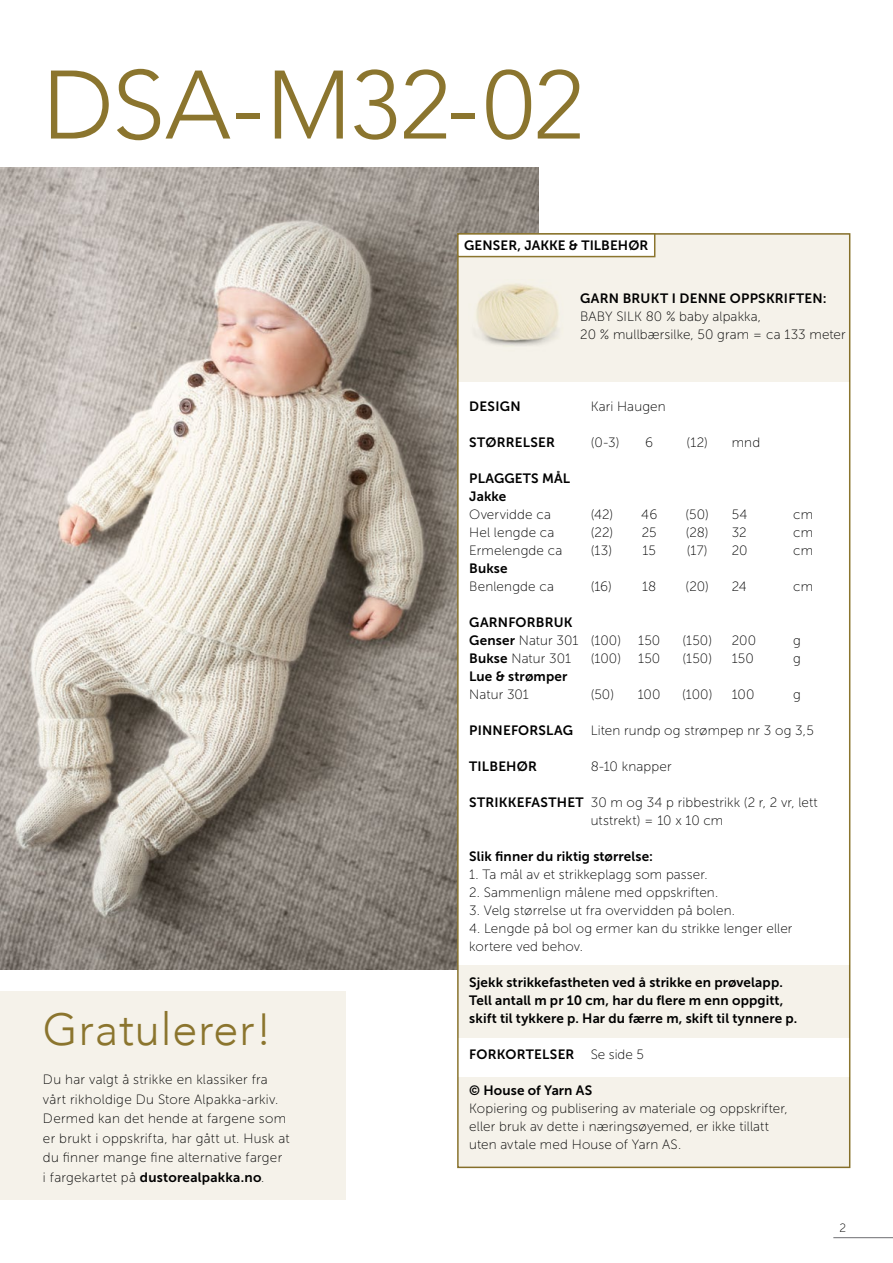
<style>
.page{position:relative;width:893px;height:1263px;background:#fff}
.page>*{position:absolute;margin:0;border:0;box-sizing:border-box;transform-origin:0 0}
.t1{font:300 96px "Avenir";color:#8b752e}
.t2{font:300 45px "Avenir";letter-spacing:.02em;color:#8b752e}
.INNHOLD{font:13.5px "Museo Sans 100";letter-spacing:.01em;color:#000}
.INNHOLD-2{font:13.5px "Museo Sans 700";letter-spacing:.01em;color:#000}
.INNHOLD_-_Midtstilt{font:13.5px "Museo Sans 100";letter-spacing:.02em;color:#000}
.INNHOLD_-_Midtstilt-2{font:13.5px "Museo Sans 700";letter-spacing:.02em;color:#000}
.INNHOLD-_Opps{font:13.5px "Museo Sans 700";letter-spacing:.005em;color:#000}
.t3{font:12px "Museo Sans 100";color:#000}
.s1{font-family:"Museo Sans 100"}
.s2{font-family:"Museo Sans 700"}
</style>
<div class="page">
<hr style="left:833px;top:1237px;width:60px;height:1px;background:#6d6e71">
<img style="left:0;top:168px;width:539px;height:801px">
<div style="left:458px;top:234px;width:392px;height:933px;background:#fff"></div>
<div style="left:458px;top:965px;width:392px;height:72px;background:#f5f2ea"></div>
<div style="left:458px;top:1077px;width:392px;height:91px;background:#f5f2ea"></div>
<div style="left:458px;top:234px;width:392px;height:148px;background:#f5f2ea"></div>
<img style="left:476px;top:283px;width:83px;height:63px">
<div style="left:458px;top:234px;width:197px;height:23px;background:#fff"></div>
<div style="left:457px;top:233px;width:198px;height:24px;border:2px solid #8b752e"></div>
<div style="left:0;top:991px;width:346px;height:208px;background:#f5f2ea"></div>
<p class="t1" style="left:43px;top:49px;width:543px">DSA-M32-02</p>
<p class="INNHOLD-_Opps" style="left:464px;top:238px;width:186px">GENSER, JAKKE &amp; TILBEHØR</p>
<p class="t2" style="left:43px;top:1003px;width:231px">Gratulerer!</p>
<p class="INNHOLD_-_Midtstilt" style="left:43px;top:1072px;width:226px">Du har valgt å strikke en klassiker fra</p>
<p class="INNHOLD_-_Midtstilt" style="left:43px;top:1092px;width:237px">vårt rikholdige Du Store Alpakka-arkiv.</p>
<p class="INNHOLD_-_Midtstilt" style="left:43px;top:1111px;width:245px">Dermed kan det hende at fargene som</p>
<p class="INNHOLD_-_Midtstilt" style="left:43px;top:1131px;width:248px">er brukt i oppskrifta, har gått ut. Husk at</p>
<p class="INNHOLD_-_Midtstilt" style="left:43px;top:1150px;width:241px">du finner mange fine alternative farger</p>
<p class="INNHOLD_-_Midtstilt-2" style="left:43px;top:1170px;width:223px"><span class="s1">i fargekartet på</span> dustorealpakka.no<span class="s1">.</span></p>
<p class="INNHOLD-2" style="left:580px;top:291px;width:248px">GARN BRUKT I DENNE OPPSKRIFTEN:</p>
<p class="INNHOLD" style="left:580px;top:310px;width:182px">BABY SILK 80 % baby alpakka,</p>
<p class="INNHOLD" style="left:580px;top:328px;width:267px">20 % mullbærsilke, 50 gram = ca 133 meter</p>
<p class="INNHOLD-2" style="left:469px;top:398px;width:53px">DESIGN</p>
<p class="INNHOLD" style="left:591px;top:399px;width:77px">Kari Haugen</p>
<p class="INNHOLD-2" style="left:469px;top:434px;width:87px">STØRRELSER</p>
<p class="INNHOLD" style="left:591px;top:435px;width:30px">(0-3)</p>
<p class="INNHOLD" style="left:645px;top:435px;width:9px">6</p>
<p class="INNHOLD" style="left:687px;top:435px;width:75px">(12) mnd</p>
<p class="INNHOLD-2" style="left:469px;top:470px;width:102px">PLAGGETS MÅL</p>
<p class="INNHOLD-2" style="left:469px;top:488px;width:39px">Jakke</p>
<p class="INNHOLD" style="left:469px;top:507px;width:83px">Overvidde ca</p>
<p class="INNHOLD" style="left:591px;top:507px;width:68px">(42) 46</p>
<p class="INNHOLD" style="left:686px;top:507px;width:63px">(50) 54</p>
<p class="INNHOLD" style="left:793px;top:507px;width:21px">cm</p>
<p class="INNHOLD" style="left:469px;top:525px;width:87px">Hel lengde ca</p>
<p class="INNHOLD" style="left:591px;top:525px;width:67px">(22) 25</p>
<p class="INNHOLD" style="left:686px;top:525px;width:62px">(28) 32</p>
<p class="INNHOLD" style="left:793px;top:525px;width:21px">cm</p>
<p class="INNHOLD" style="left:469px;top:543px;width:95px">Ermelengde ca</p>
<p class="INNHOLD" style="left:591px;top:543px;width:67px">(13) 15</p>
<p class="INNHOLD" style="left:687px;top:543px;width:62px">(17) 20</p>
<p class="INNHOLD" style="left:793px;top:543px;width:21px">cm</p>
<p class="INNHOLD-2" style="left:469px;top:560px;width:40px">Bukse</p>
<p class="INNHOLD" style="left:469px;top:579px;width:86px">Benlengde ca</p>
<p class="INNHOLD" style="left:591px;top:579px;width:67px">(16) 18</p>
<p class="INNHOLD" style="left:686px;top:579px;width:63px">(20) 24</p>
<p class="INNHOLD" style="left:793px;top:579px;width:21px">cm</p>
<p class="INNHOLD-2" style="left:469px;top:614px;width:105px">GARNFORBRUK</p>
<p class="INNHOLD" style="left:469px;top:633px;width:153px"><span class="s2">Genser</span> Natur 301 (100)</p>
<p class="INNHOLD" style="left:638px;top:633px;width:24px">150</p>
<p class="INNHOLD" style="left:682px;top:633px;width:31px">(150)</p>
<p class="INNHOLD" style="left:732px;top:633px;width:26px">200</p>
<p class="INNHOLD" style="left:793px;top:633px;width:9px">g</p>
<p class="INNHOLD" style="left:469px;top:651px;width:103px"><span class="s2">Bukse</span> Natur 301</p>
<p class="INNHOLD" style="left:591px;top:651px;width:32px">(100)</p>
<p class="INNHOLD" style="left:638px;top:651px;width:24px">150</p>
<p class="INNHOLD" style="left:682px;top:651px;width:31px">(150)</p>
<p class="INNHOLD" style="left:732px;top:651px;width:24px">150</p>
<p class="INNHOLD" style="left:793px;top:651px;width:9px">g</p>
<p class="INNHOLD-2" style="left:469px;top:668px;width:100px">Lue &amp; strømper</p>
<p class="INNHOLD" style="left:469px;top:687px;width:61px">Natur 301</p>
<p class="INNHOLD" style="left:591px;top:687px;width:71px">(50) 100</p>
<p class="INNHOLD" style="left:682px;top:687px;width:32px">(100)</p>
<p class="INNHOLD" style="left:732px;top:687px;width:24px">100</p>
<p class="INNHOLD" style="left:793px;top:687px;width:9px">g</p>
<p class="INNHOLD-2" style="left:469px;top:722px;width:105px">PINNEFORSLAG</p>
<p class="INNHOLD" style="left:591px;top:723px;width:225px">Liten rundp og strømpep nr 3 og 3,5</p>
<p class="INNHOLD-2" style="left:469px;top:758px;width:69px">TILBEHØR</p>
<p class="INNHOLD" style="left:591px;top:759px;width:82px">8-10 knapper</p>
<p class="INNHOLD" style="left:469px;top:795px;width:350px"><span class="s2">STRIKKEFASTHET</span> 30 m og 34 p ribbestrikk (2 r, 2 vr, lett</p>
<p class="INNHOLD" style="left:591px;top:813px;width:134px">utstrekt) = 10 x 10 cm</p>
<p class="INNHOLD-2" style="left:469px;top:848px;width:185px">Slik finner du riktig størrelse:</p>
<p class="INNHOLD" style="left:469px;top:867px;width:240px">1. Ta mål av et strikkeplagg som passer.</p>
<p class="INNHOLD" style="left:469px;top:885px;width:250px">2. Sammenlign målene med oppskriften.</p>
<p class="INNHOLD" style="left:469px;top:903px;width:267px">3. Velg størrelse ut fra overvidden på bolen.</p>
<p class="INNHOLD" style="left:469px;top:921px;width:325px">4. Lengde på bol og ermer kan du strikke lenger eller</p>
<p class="INNHOLD" style="left:469px;top:939px;width:115px">kortere ved behov.</p>
<p class="INNHOLD-2" style="left:469px;top:974px;width:315px">Sjekk strikkefastheten ved å strikke en prøvelapp.</p>
<p class="INNHOLD-2" style="left:469px;top:992px;width:316px">Tell antall m pr 10 cm, har du flere m enn oppgitt,</p>
<p class="INNHOLD-2" style="left:469px;top:1010px;width:330px">skift til tykkere p. Har du færre m, skift til tynnere p.</p>
<p class="INNHOLD-2" style="left:469px;top:1046px;width:176px">FORKORTELSER <span class="s1">Se side 5</span></p>
<p class="INNHOLD-2" style="left:469px;top:1082px;width:124px">© House of Yarn AS</p>
<p class="INNHOLD" style="left:469px;top:1101px;width:320px">Kopiering og publisering av materiale og oppskrifter,</p>
<p class="INNHOLD" style="left:469px;top:1119px;width:301px">eller bruk av dette i næringsøyemed, er ikke tillatt</p>
<p class="INNHOLD" style="left:469px;top:1137px;width:214px">uten avtale med House of Yarn AS.</p>
<p class="t3" style="left:839px;top:1221px;width:8px">2</p>
</div>
